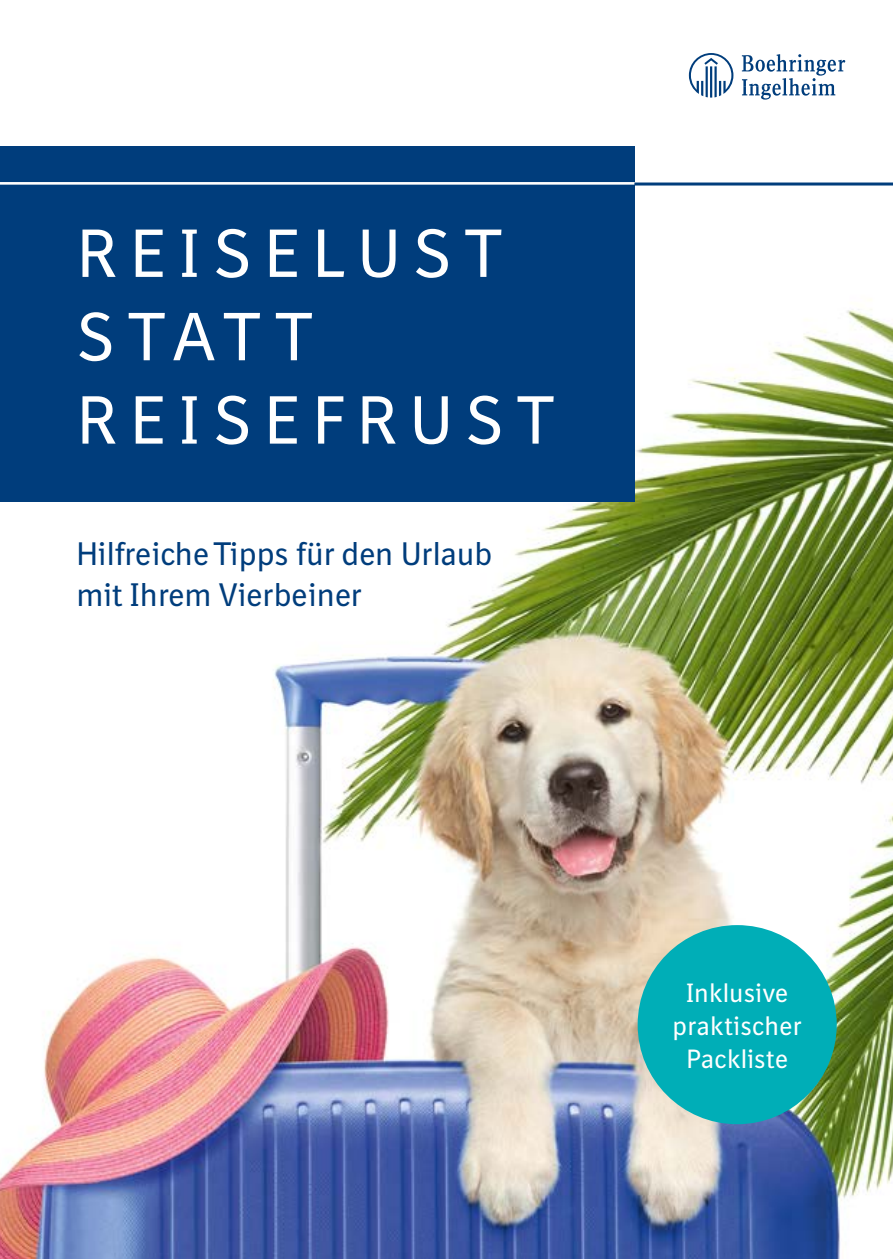
<style>
.page{position:relative;width:893px;height:1259px;background:#fff}
.page>*{position:absolute;margin:0;border:0;box-sizing:border-box;transform-origin:0 0}
.t1{font:66.3px/83.4px "BI Sans NEXT";letter-spacing:.205em;color:#fff}
.t2{font:31.8px/40.8px "BI Sans NEXT";color:#003d7c}
.t3{font:25.8px/32.7px "BI Sans NEXT";letter-spacing:.01em;color:#fff;text-align:center}
</style>
<div class="page">
<img style="left:0;top:55px;width:893px;height:1204px">
<div style="left:0;top:146px;width:634px;height:355px;background:#003d7c"></div>
<div style="left:638px;top:925px;width:199px;height:199px;background:#00aeb7;border-radius:50%"></div>
<hr style="left:0;top:182px;width:806px;height:3px;background:#fff">
<svg style="left:689px;top:53px;width:44px;height:45px"></svg>
<svg style="left:742px;top:54px;width:103px;height:46px"></svg>
<hr style="left:634px;top:182px;width:259px;height:3px;background:#003d7c">
<h1 class="t1" style="left:77px;top:211px;width:477px">REISELUST<br>STATT<br>REISEFRUST</h1>
<p class="t2" style="left:77px;top:534px;width:417px">Hilfreiche Tipps für den Urlaub mit Ihrem Vierbeiner</p>
<p class="t3" style="left:673px;top:976px;width:131px">Inklusive praktischer<br>Packliste</p>
</div>
